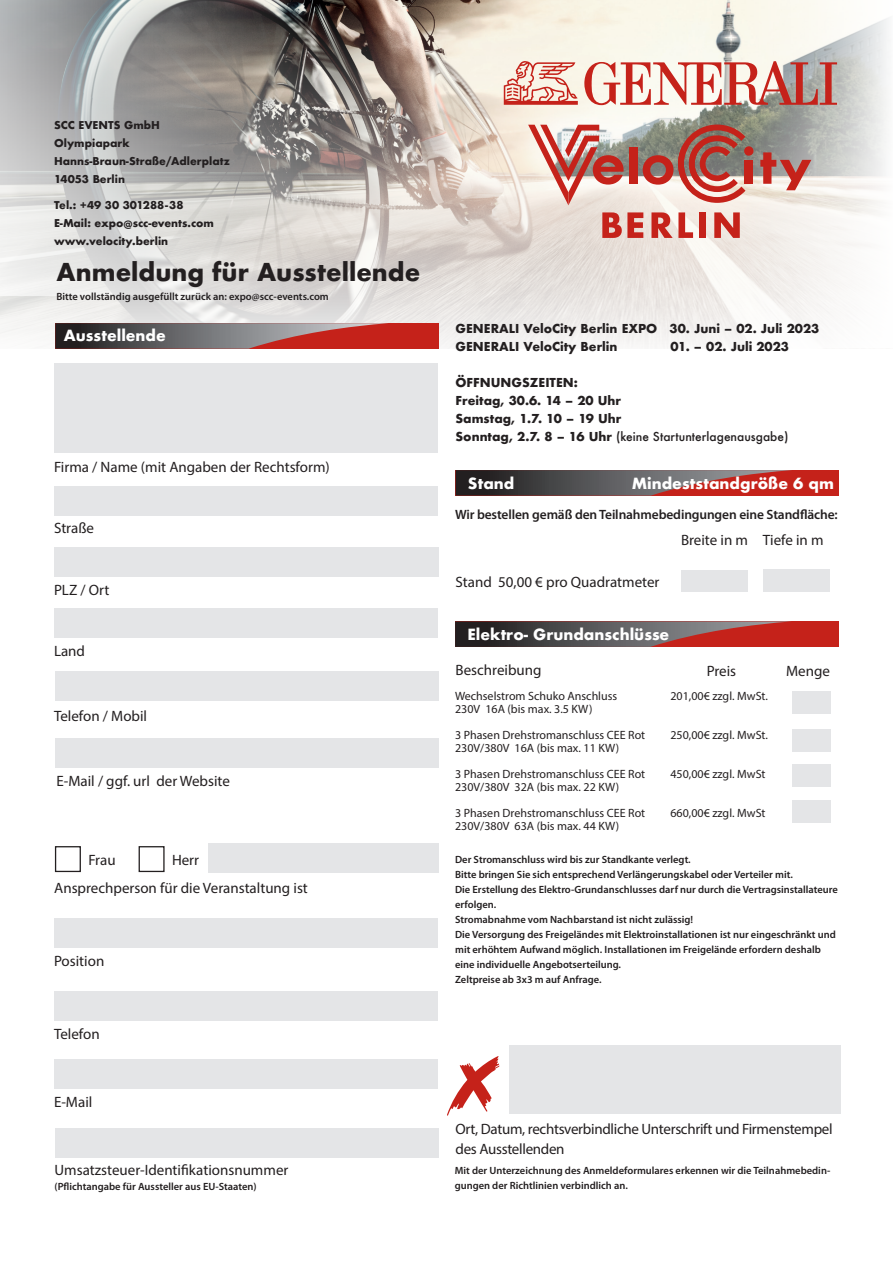
<style>
.page{position:relative;width:893px;height:1263px;background:#fff}
.page>*{position:absolute;margin:0;border:0;box-sizing:border-box;transform-origin:0 0}
.headline{font:700 24px "Futura";color:#231f20}
.t1{font:15px "Myriad Pro";color:#231f20}
.t2{font:15px/19.5px "Myriad Pro";letter-spacing:-.02em;color:#231f20}
.t3{font:700 15px "Futura";color:#fff}
.fließ{font:600 13.5px "Myriad Pro";letter-spacing:-.01em;color:#231f20}
.stromformular{font:12px/13px "Myriad Pro";color:#231f20}
.headline-2{font:700 12px "Futura";color:#231f20}
.headline-3{font:500 12px "Futura";color:#231f20}
.t4{font:600 10.5px/15px "Myriad Pro";color:#231f20}
.fließ-2{font:700 10.5px/18px "Futura";color:#231f20}
.s1{font-weight:700}
</style>
<div class="page">
<img style="left:0;top:0;width:740px;height:348px">
<svg style="left:740px;top:0;width:149px;height:345px"></svg>
<svg style="left:0;top:0;width:400px;height:295px;background:#b0adab"></svg>
<div style="left:456px;top:470px;width:383px;height:26px;background:#c5221a"></div>
<svg style="left:456px;top:470px;width:335px;height:26px"></svg>
<div style="left:455px;top:621px;width:383px;height:26px;background:#c5221a"></div>
<svg style="left:455px;top:621px;width:336px;height:26px"></svg>
<div style="left:55px;top:323px;width:384px;height:26px;background:#c5221a"></div>
<svg style="left:55px;top:323px;width:333px;height:26px"></svg>
<svg style="left:447px;top:1056px;width:53px;height:60px"></svg>
<svg style="left:602px;top:212px;width:41px;height:26px"></svg>
<svg style="left:651px;top:212px;width:42px;height:26px"></svg>
<div style="left:699px;top:212px;width:7px;height:26px;background:#c5221a"></div>
<svg style="left:714px;top:212px;width:26px;height:26px"></svg>
<svg style="left:584px;top:61px;width:253px;height:44px"></svg>
<svg style="left:504px;top:61px;width:74px;height:44px;background:#e6aca0"></svg>
<div style="left:629px;top:147px;width:9px;height:37px;background:#c5221a"></div>
<svg style="left:760px;top:152px;width:51px;height:38px;background:#c48680"></svg>
<svg style="left:643px;top:125px;width:110px;height:78px;background:#b37c73"></svg>
<svg style="left:528px;top:125px;width:96px;height:80px"></svg>
<div style="left:54px;top:363px;width:384px;height:89px;background:#e4e5e7"></div>
<div style="left:54px;top:486px;width:384px;height:29px;background:#e4e5e7"></div>
<div style="left:54px;top:547px;width:385px;height:30px;background:#e4e5e7"></div>
<div style="left:54px;top:608px;width:384px;height:30px;background:#e4e5e7"></div>
<div style="left:55px;top:671px;width:384px;height:30px;background:#e4e5e7"></div>
<div style="left:55px;top:738px;width:384px;height:30px;background:#e4e5e7"></div>
<div style="left:208px;top:843px;width:231px;height:30px;background:#e4e5e7"></div>
<div style="left:54px;top:918px;width:384px;height:30px;background:#e4e5e7"></div>
<div style="left:54px;top:991px;width:384px;height:30px;background:#e4e5e7"></div>
<div style="left:54px;top:1059px;width:384px;height:30px;background:#e4e5e7"></div>
<div style="left:55px;top:1128px;width:383px;height:29px;background:#e4e5e7"></div>
<div style="left:509px;top:1046px;width:331px;height:68px;background:#e4e5e7"></div>
<div style="left:792px;top:800px;width:38px;height:22px;background:#e4e5e7"></div>
<div style="left:792px;top:764px;width:39px;height:23px;background:#e4e5e7"></div>
<div style="left:792px;top:729px;width:39px;height:23px;background:#e4e5e7"></div>
<div style="left:792px;top:691px;width:39px;height:23px;background:#e4e5e7"></div>
<div style="left:763px;top:569px;width:67px;height:23px;background:#e4e5e7"></div>
<div style="left:681px;top:570px;width:67px;height:22px;background:#e4e5e7"></div>
<div style="left:55px;top:846px;width:26px;height:26px;border:1px solid #231f20"></div>
<div style="left:139px;top:846px;width:26px;height:26px;border:1px solid #231f20"></div>
<p class="fließ-2" style="left:54px;top:116px;width:177px">SCC EVENTS GmbH<br>Olympiapark<br>Hanns-Braun-Straße/Adlerplatz<br>14053 Berlin</p>
<p class="fließ-2" style="left:54px;top:196px;width:131px">Tel.: +49 30 301288-38</p>
<p class="fließ-2" style="left:54px;top:214px;width:162px">E-Mail: expo@scc-events.com</p>
<p class="fließ-2" style="left:54px;top:232px;width:116px">www.velocity.berlin</p>
<p class="headline" style="left:56px;top:255px;width:365px">Anmeldung für Ausstellende</p>
<p class="t4" style="left:56px;top:288px;width:274px">Bitte vollständig ausgefüllt zurück an: expo@scc-events.com</p>
<p class="t3" style="left:64px;top:325px;width:104px">Ausstellende</p>
<p class="t1" style="left:54px;top:457px;width:277px">Firma / Name (mit Angaben der Rechtsform)</p>
<p class="t1" style="left:54px;top:519px;width:42px">Straße</p>
<p class="t1" style="left:54px;top:581px;width:57px">PLZ / Ort</p>
<p class="t1" style="left:54px;top:641px;width:33px">Land</p>
<p class="t1" style="left:54px;top:707px;width:95px">Telefon / Mobil</p>
<p class="t1" style="left:56px;top:771px;width:175px">E-Mail / ggf. url der Website</p>
<p class="t1" style="left:88px;top:850px;width:29px">Frau</p>
<p class="t1" style="left:172px;top:850px;width:29px">Herr</p>
<p class="t1" style="left:54px;top:878px;width:255px">Ansprechperson für die Veranstaltung ist</p>
<p class="t1" style="left:54px;top:951px;width:52px">Position</p>
<p class="t1" style="left:54px;top:1025px;width:47px">Telefon</p>
<p class="t1" style="left:54px;top:1093px;width:40px">E-Mail</p>
<p class="t1" style="left:55px;top:1161px;width:235px">Umsatzsteuer-Identifikationsnummer</p>
<p class="t4" style="left:55px;top:1179px;width:204px">(Pflichtangabe für Aussteller aus EU-Staaten)</p>
<p class="headline-2" style="left:456px;top:320px;width:365px">GENERALI VeloCity Berlin EXPO 30. Juni – 02. Juli 2023</p>
<p class="headline-2" style="left:456px;top:338px;width:164px">GENERALI VeloCity Berlin</p>
<p class="headline-2" style="left:671px;top:338px;width:120px">01. – 02. Juli 2023</p>
<p class="headline-2" style="left:456px;top:374px;width:124px">ÖFFNUNGSZEITEN:</p>
<p class="headline-2" style="left:456px;top:392px;width:167px">Freitag, 30.6. 14 – 20 Uhr</p>
<p class="headline-2" style="left:456px;top:410px;width:167px">Samstag, 1.7. 10 – 19 Uhr</p>
<p class="headline-3" style="left:456px;top:428px;width:334px"><span class="s1">Sonntag, 2.7. 8 – 16 Uhr</span> (keine Startunterlagenausgabe)</p>
<p class="t3" style="left:468px;top:472px;width:48px">Stand</p>
<p class="t3" style="left:632px;top:472px;width:204px">Mindeststandgröße 6 qm</p>
<p class="fließ" style="left:455px;top:506px;width:384px">Wir bestellen gemäß den Teilnahmebedingungen eine Standfläche:</p>
<p class="t1" style="left:456px;top:573px;width:205px">Stand 50,00 € pro Quadratmeter</p>
<p class="t1" style="left:681px;top:531px;width:69px">Breite in m</p>
<p class="t1" style="left:763px;top:531px;width:62px">Tiefe in m</p>
<p class="t3" style="left:467px;top:623px;width:203px">Elektro- Grundanschlüsse</p>
<p class="t1" style="left:456px;top:660px;width:87px">Beschreibung</p>
<p class="t1" style="left:707px;top:661px;width:31px">Preis</p>
<p class="t1" style="left:786px;top:662px;width:45px">Menge</p>
<p class="stromformular" style="left:455px;top:689px;width:164px">Wechselstrom Schuko Anschluss<br>230V 16A (bis max. 3.5 KW)</p>
<p class="stromformular" style="left:455px;top:728px;width:192px">3 Phasen Drehstromanschluss CEE Rot<br>230V/380V 16A (bis max. 11 KW)</p>
<p class="stromformular" style="left:455px;top:767px;width:192px">3 Phasen Drehstromanschluss CEE Rot<br>230V/380V 32A (bis max. 22 KW)</p>
<p class="stromformular" style="left:455px;top:807px;width:192px">3 Phasen Drehstromanschluss CEE Rot<br>230V/380V 63A (bis max. 44 KW)</p>
<p class="t4" style="left:455px;top:851px;width:237px">Der Stromanschluss wird bis zur Standkante verlegt.</p>
<p class="t4" style="left:455px;top:866px;width:339px">Bitte bringen Sie sich entsprechend Verlängerungskabel oder Verteiler mit.</p>
<p class="t4" style="left:455px;top:881px;width:384px">Die Erstellung des Elektro-Grundanschlusses darf nur durch die Vertragsinstallateure erfolgen.</p>
<p class="t4" style="left:455px;top:911px;width:240px">Stromabnahme vom Nachbarstand ist nicht zulässig!</p>
<p class="t4" style="left:455px;top:926px;width:382px">Die Versorgung des Freigeländes mit Elektroinstallationen ist nur eingeschränkt und mit erhöhtem Aufwand möglich. Installationen im Freigelände erfordern deshalb eine individuelle Angebotserteilung.</p>
<p class="t4" style="left:455px;top:971px;width:148px">Zeltpreise ab 3x3 m auf Anfrage.</p>
<p class="stromformular" style="left:670px;top:689px;width:99px">201,00€ zzgl. MwSt.</p>
<p class="stromformular" style="left:670px;top:728px;width:99px">250,00€ zzgl. MwSt.</p>
<p class="stromformular" style="left:670px;top:767px;width:97px">450,00€ zzgl. MwSt</p>
<p class="stromformular" style="left:670px;top:807px;width:97px">660,00€ zzgl. MwSt</p>
<p class="t2" style="left:456px;top:1119px;width:379px">Ort, Datum, rechtsverbindliche Unterschrift und Firmenstempel des Ausstellenden</p>
<p class="t4" style="left:455px;top:1163px;width:377px">Mit der Unterzeichnung des Anmeldeformulares erkennen wir die Teilnahmebedin&shy;gungen der Richtlinien verbindlich an.</p>
</div>
